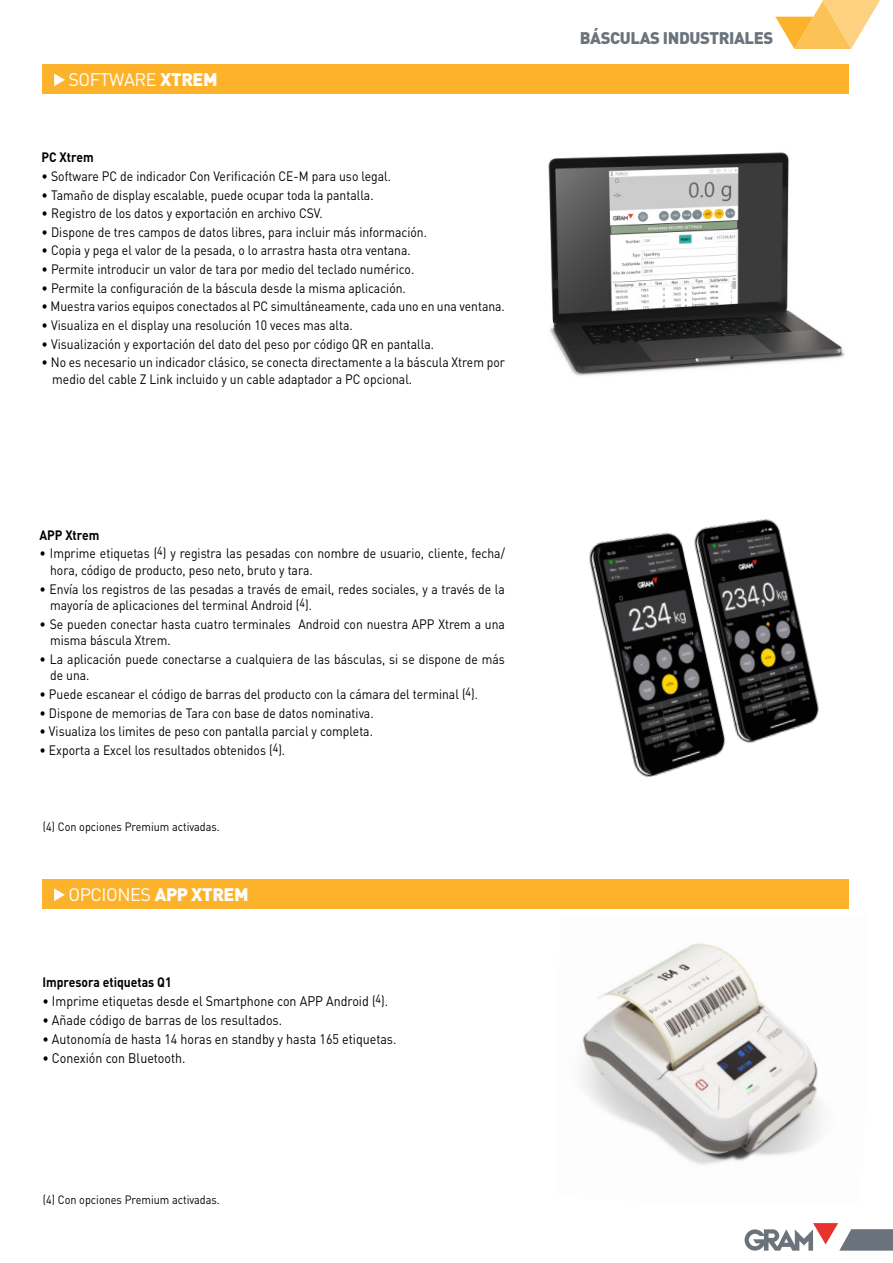
<style>
.page{position:relative;width:893px;height:1263px;background:#fff}
.page>*{position:absolute;margin:0;border:0;box-sizing:border-box;transform-origin:0 0}
.t1{font:18px "DIN Pro";letter-spacing:-.025em;color:#fff}
.t2{font:900 16.65px "DIN Pro";letter-spacing:-.025em;color:#6a737b}
.Descripcion{font:13.8px "DIN Pro";color:#000;scale:.9 1}
.Descripcion-2{font:13.5px/16.5px "DIN Pro";color:#000;scale:.9 1}
.Descripcion-3{font:700 13.5px "DIN Pro";color:#000;scale:.9 1}
.Descripcion-4{font:12px "DIN Pro";color:#000;scale:.9 1}
.s1{font-weight:900}
.s2{font-size:13.5px}
</style>
<div class="page">
<img style="left:548px;top:152px;width:297px;height:224px">
<img style="left:589px;top:532px;width:105px;height:246px">
<img style="left:672px;top:519px;width:147px;height:244px">
<img style="left:582px;top:943px;width:240px;height:222px">
<svg style="left:745px;top:1223px;width:148px;height:27px"></svg>
<div style="left:42px;top:64px;width:807px;height:30px;background:#fcb32b"></div>
<div style="left:42px;top:879px;width:807px;height:30px;background:#fcb32b"></div>
<svg style="left:775px;top:0;width:105px;height:49px"></svg>
<svg style="left:54px;top:73px;width:11px;height:13px"></svg>
<svg style="left:54px;top:888px;width:11px;height:13px"></svg>
<p class="t1" style="left:68px;top:68px;width:151px">SOFTWARE <span class="s1">XTREM</span></p>
<p class="Descripcion-3" style="left:42px;top:148px;width:59px">PC Xtrem</p>
<p class="Descripcion-2" style="left:42px;top:167px;width:390px">• Software PC de indicador Con Verificación CE-M para uso legal.</p>
<p class="Descripcion-2" style="left:42px;top:186px;width:370px">• Tamaño de display escalable, puede ocupar toda la pantalla.</p>
<p class="Descripcion-2" style="left:42px;top:205px;width:314px">• Registro de los datos y exportación en archivo CSV.</p>
<p class="Descripcion-2" style="left:42px;top:223px;width:430px">• Dispone de tres campos de datos libres, para incluir más información.</p>
<p class="Descripcion-2" style="left:42px;top:242px;width:412px">• Copia y pega el valor de la pesada, o lo arrastra hasta otra ventana.</p>
<p class="Descripcion-2" style="left:42px;top:260px;width:416px">• Permite introducir un valor de tara por medio del teclado numérico.</p>
<p class="Descripcion-2" style="left:42px;top:279px;width:406px">• Permite la configuración de la báscula desde la misma aplicación.</p>
<p class="Descripcion-2" style="left:42px;top:298px;width:516px">• Muestra varios equipos conectados al PC simultáneamente, cada uno en una ventana.</p>
<p class="Descripcion-2" style="left:42px;top:316px;width:347px">• Visualiza en el display una resolución 10 veces mas alta.</p>
<p class="Descripcion-2" style="left:42px;top:335px;width:438px">• Visualización y exportación del dato del peso por código QR en pantalla.</p>
<p class="Descripcion-2" style="left:52px;top:354px;width:504px;text-indent:-11px">• No es necesario un indicador clásico, se conecta directamente a la báscula Xtrem por medio del cable Z Link incluido y un cable adaptador a PC opcional.</p>
<p class="Descripcion-3" style="left:39px;top:526px;width:68px">APP Xtrem</p>
<p class="Descripcion-2" style="left:50px;top:545px;width:507px;text-indent:-11px">• Imprime etiquetas (<sup>4</sup>) y registra las pesadas con nombre de usuario, cliente, fecha/ hora, código de producto, peso neto, bruto y tara.</p>
<p class="Descripcion-2" style="left:50px;top:580px;width:507px;text-indent:-11px">• Envía los registros de las pesadas a través de email, redes sociales, y a través de la mayoría de aplicaciones del terminal Android (<sup>4</sup>).</p>
<p class="Descripcion-2" style="left:50px;top:615px;width:507px;text-indent:-11px">• Se pueden conectar hasta cuatro terminales Android con nuestra APP Xtrem a una misma báscula Xtrem.</p>
<p class="Descripcion-2" style="left:50px;top:650px;width:507px;text-indent:-11px">• La aplicación puede conectarse a cualquiera de las básculas, si se dispone de más de una.</p>
<p class="Descripcion-2" style="left:39px;top:685px;width:489px">• Puede escanear el código de barras del producto con la cámara del terminal (<sup>4</sup>).</p>
<p class="Descripcion-2" style="left:39px;top:704px;width:373px">• Dispone de memorias de Tara con base de datos nominativa.</p>
<p class="Descripcion-2" style="left:39px;top:722px;width:372px">• Visualiza los limites de peso con pantalla parcial y completa.</p>
<p class="Descripcion-2" style="left:39px;top:741px;width:275px">• Exporta a Excel los resultados obtenidos (<sup>4</sup>).</p>
<p class="Descripcion-4" style="left:43px;top:819px;width:198px">(4) Con opciones Premium activadas.</p>
<p class="t1" style="left:68px;top:882px;width:182px">OPCIONES <span class="s1">APP XTREM</span></p>
<p class="Descripcion-3" style="left:42px;top:973px;width:145px">Impresora etiquetas Q1</p>
<p class="Descripcion" style="left:42px;top:992px;width:386px"><span class="s2">•</span> Imprime etiquetas desde el Smartphone con APP Android <span class="s2">(</span><sup>4</sup><span class="s2">)</span>.</p>
<p class="Descripcion" style="left:42px;top:1011px;width:268px"><span class="s2">•</span> Añade código de barras de los resultados.</p>
<p class="Descripcion" style="left:42px;top:1030px;width:395px"><span class="s2">•</span> Autonomía de hasta 14 horas en standby y hasta 165 etiquetas.</p>
<p class="Descripcion" style="left:42px;top:1049px;width:161px"><span class="s2">•</span> Conexión con Bluetooth.</p>
<p class="Descripcion-4" style="left:43px;top:1192px;width:198px">(4) Con opciones Premium activadas.</p>
<p class="t2" style="left:580px;top:26px;width:195px">BÁSCULAS INDUSTRIALES</p>
</div>
